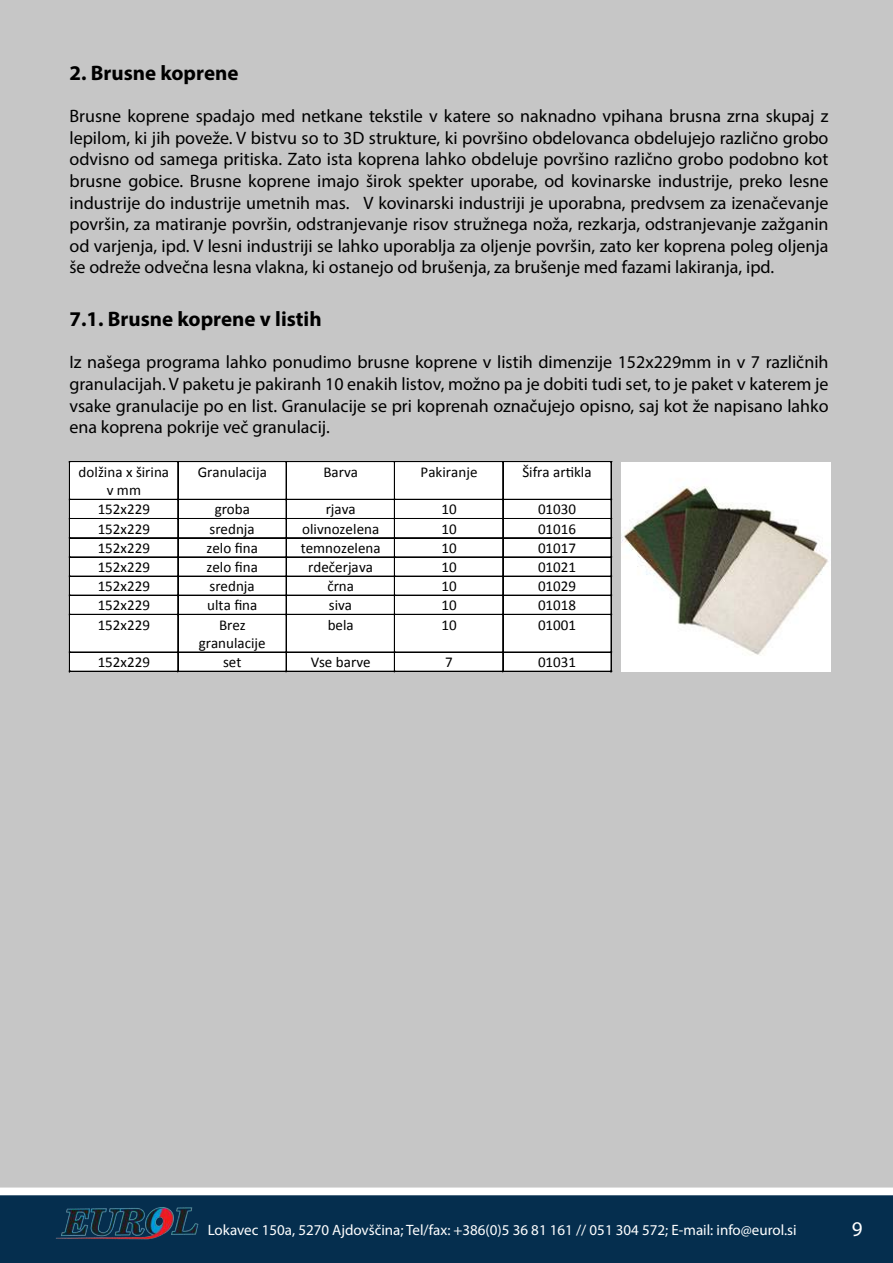
<style>
.page{position:relative;width:893px;height:1263px;background:#fff}
.page>*{position:absolute;margin:0;border:0;box-sizing:border-box;transform-origin:0 0}
.t1{font:700 21px "Myriad Pro";color:#000}
.t2{font:21px "Myriad Pro";color:#fff}
.t3{font:18px/21.6px "Myriad Pro";color:#000;text-align:justify}
.t4{font:15px/18.3px "Calibri";color:#000;text-align:center}
.t5{font:15px "Myriad Pro";color:#fff}
</style>
<div class="page">
<img style="left:0;top:0;width:893px;height:1263px">
<p class="t1" style="left:69px;top:59px;width:171px">2. Brusne koprene</p>
<p class="t3" style="left:69px;top:105px;width:761px">Brusne koprene spadajo med netkane tekstile v katere so naknadno vpihana brusna zrna skupaj z lepilom, ki jih poveže. V bistvu so to 3D strukture, ki površino obdelovanca obdelujejo različno grobo odvisno od samega pritiska. Zato ista koprena lahko obdeluje površino različno grobo podobno kot brusne gobice. Brusne koprene imajo širok spekter uporabe, od kovinarske industrije, preko lesne industrije do industrije umetnih mas. V kovinarski industriji je uporabna, predvsem za izenačevanje površin, za matiranje površin, odstranjevanje risov stružnega noža, rezkarja, odstranjevanje zažganin od varjenja, ipd. V lesni industriji se lahko uporablja za oljenje površin, zato ker koprena poleg oljenja še odreže odvečna lesna vlakna, ki ostanejo od brušenja, za brušenje med fazami lakiranja, ipd.</p>
<p class="t1" style="left:69px;top:305px;width:254px">7.1. Brusne koprene v listih</p>
<p class="t3" style="left:69px;top:351px;width:761px">Iz našega programa lahko ponudimo brusne koprene v listih dimenzije 152x229mm in v 7 različnih granulacijah. V paketu je pakiranh 10 enakih listov, možno pa je dobiti tudi set, to je paket v katerem je vsake granulacije po en list. Granulacije se pri koprenah označujejo opisno, saj kot že napisano lahko ena koprena pokrije več granulacij.</p>
<p class="t4" style="left:79px;top:463px;width:92px">dolžina x širina vmm</p>
<p class="t4" style="left:198px;top:463px;width:71px">Granulacija</p>
<p class="t4" style="left:323px;top:463px;width:36px">Barva</p>
<p class="t4" style="left:421px;top:463px;width:58px">Pakiranje</p>
<p class="t4" style="left:522px;top:463px;width:71px">Šifra artikla</p>
<p class="t4" style="left:98px;top:500px;width:54px">152x229</p>
<p class="t4" style="left:215px;top:500px;width:37px">groba</p>
<p class="t4" style="left:326px;top:500px;width:32px">rjava</p>
<p class="t4" style="left:441px;top:500px;width:17px">10</p>
<p class="t4" style="left:538px;top:500px;width:40px">01030</p>
<p class="t4" style="left:98px;top:519px;width:54px">152x229</p>
<p class="t4" style="left:210px;top:519px;width:47px">srednja</p>
<p class="t4" style="left:302px;top:519px;width:79px">olivnozelena</p>
<p class="t4" style="left:441px;top:519px;width:17px">10</p>
<p class="t4" style="left:538px;top:519px;width:40px">01016</p>
<p class="t4" style="left:98px;top:539px;width:54px">152x229</p>
<p class="t4" style="left:207px;top:539px;width:53px">zelo fina</p>
<p class="t4" style="left:301px;top:539px;width:81px">temnozelena</p>
<p class="t4" style="left:441px;top:539px;width:17px">10</p>
<p class="t4" style="left:538px;top:539px;width:40px">01017</p>
<p class="t4" style="left:98px;top:558px;width:54px">152x229</p>
<p class="t4" style="left:207px;top:558px;width:53px">zelo fina</p>
<p class="t4" style="left:308px;top:558px;width:66px">rdečerjava</p>
<p class="t4" style="left:441px;top:558px;width:17px">10</p>
<p class="t4" style="left:538px;top:558px;width:40px">01021</p>
<p class="t4" style="left:98px;top:577px;width:54px">152x229</p>
<p class="t4" style="left:210px;top:577px;width:47px">srednja</p>
<p class="t4" style="left:327px;top:577px;width:28px">črna</p>
<p class="t4" style="left:441px;top:577px;width:17px">10</p>
<p class="t4" style="left:538px;top:577px;width:40px">01029</p>
<p class="t4" style="left:98px;top:596px;width:54px">152x229</p>
<p class="t4" style="left:207px;top:596px;width:52px">ulta fina</p>
<p class="t4" style="left:329px;top:596px;width:25px">siva</p>
<p class="t4" style="left:441px;top:596px;width:17px">10</p>
<p class="t4" style="left:538px;top:596px;width:40px">01018</p>
<p class="t4" style="left:98px;top:615px;width:54px">152x229</p>
<p class="t4" style="left:199px;top:615px;width:69px">Brez granulacije</p>
<p class="t4" style="left:328px;top:615px;width:28px">bela</p>
<p class="t4" style="left:441px;top:615px;width:17px">10</p>
<p class="t4" style="left:538px;top:615px;width:40px">01001</p>
<p class="t4" style="left:98px;top:653px;width:54px">152x229</p>
<p class="t4" style="left:223px;top:653px;width:20px">set</p>
<p class="t4" style="left:311px;top:653px;width:61px">Vse barve</p>
<p class="t4" style="left:445px;top:653px;width:9px">7</p>
<p class="t4" style="left:538px;top:653px;width:40px">01031</p>
<p class="t5" style="left:208px;top:1221px;width:590px">Lokavec 150a, 5270 Ajdovščina; Tel/fax: +386(0)5 36 81 161 // 051 304 572; E-mail: info@eurol.si</p>
<p class="t2" style="left:852px;top:1216px;width:12px">9</p>
</div>
